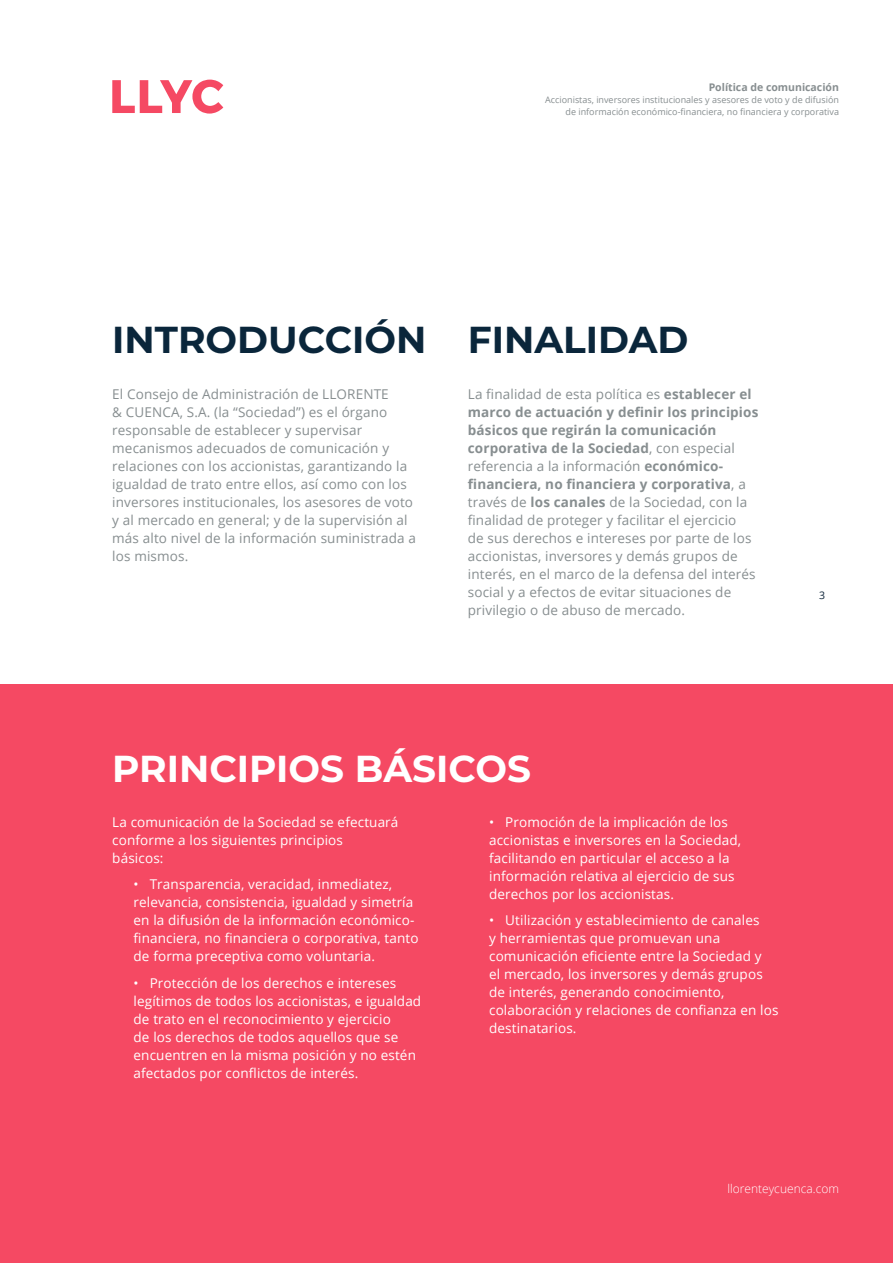
<style>
.page{position:relative;width:893px;height:1263px;background:#fff}
.page>*{position:absolute;margin:0;border:0;box-sizing:border-box;transform-origin:0 0}
.t1{font:700 37.5px "Montserrat";color:#0a263b}
.t2{font:700 37.5px "Montserrat";color:#fff}
.t3{font:13.5px/18px "Open Sans";letter-spacing:.01em;color:#fff}
.t4{font:13.5px/18px "Open Sans";letter-spacing:.01em;color:#878e90}
.t5{font:300 12px "Open Sans";color:#fff}
.t6{font:700 10.5px "Open Sans";color:#878e90}
.t7{font:10.5px "Open Sans";color:#10263a}
.t8{font:9px/12px "Open Sans";color:#878e90;text-align:right}
.s1{font-weight:700}
</style>
<div class="page">
<div style="left:0;top:684px;width:893px;height:579px;background:#f54963"></div>
<svg style="left:112px;top:80px;width:111px;height:34px"></svg>
<p class="t6" style="left:709px;top:79px;width:132px">Política de comunicación</p>
<p class="t8" style="left:545px;top:93px;width:295px">Accionistas, inversores institucionales y asesores de voto y de difusión de información económico-financiera, no financiera y corporativa</p>
<h1 class="t1" style="left:112px;top:312px;width:578px">INTRODUCCIÓN FINALIDAD</h1>
<p class="t4" style="left:112px;top:385px;width:305px">El Consejo de Administración de LLORENTE<br>&amp; CUENCA, S.A. (la “Sociedad”) es el órgano responsable de establecer y supervisar mecanismos adecuados de comunicación y relaciones con los accionistas, garantizando la igualdad de trato entre ellos, así como con los inversores institucionales, los asesores de voto y al mercado en general; y de la supervisión al más alto nivel de la información suministrada a los mismos.</p>
<p class="t4" style="left:468px;top:385px;width:292px">La finalidad de esta política es <span class="s1">establecer el marco de actuación y definir los principios básicos que regirán la comunicación corporativa de la Sociedad</span>, con especial referencia a la información <span class="s1">económico&shy;financiera, no financiera y corporativa</span>, a través de <span class="s1">los canales</span> de la Sociedad, con la finalidad de proteger y facilitar el ejercicio<br>de sus derechos e intereses por parte de los accionistas, inversores y demás grupos de interés, en el marco de la defensa del interés social y a efectos de evitar situaciones de privilegio o de abuso de mercado.</p>
<p class="t7" style="left:819px;top:588px;width:8px">3</p>
<h1 class="t2" style="left:112px;top:742px;width:420px">PRINCIPIOS BÁSICOS</h1>
<p class="t3" style="left:112px;top:812px;width:288px">La comunicación de la Sociedad se efectuará conforme a los siguientes principios<br>básicos:</p>
<p class="t3" style="left:134px;top:875px;width:287px">• Transparencia, veracidad, inmediatez, relevancia, consistencia, igualdad y simetría en la difusión de la información económico&shy;financiera, no financiera o corporativa, tanto de forma preceptiva como voluntaria.</p>
<p class="t3" style="left:134px;top:973px;width:289px">• Protección de los derechos e intereses legítimos de todos los accionistas, e igualdad de trato en el reconocimiento y ejercicio<br>de los derechos de todos aquellos que se encuentren en la misma posición y no estén afectados por conflictos de interés.</p>
<p class="t3" style="left:489px;top:812px;width:253px">• Promoción de la implicación de los accionistas e inversores en la Sociedad, facilitando en particular el acceso a la información relativa al ejercicio de sus derechos por los accionistas.</p>
<p class="t3" style="left:489px;top:911px;width:291px">• Utilización y establecimiento de canales<br>y herramientas que promuevan una comunicación eficiente entre la Sociedad y<br>el mercado, los inversores y demás grupos de interés, generando conocimiento, colaboración y relaciones de confianza en los destinatarios.</p>
<p class="t5" style="left:727px;top:1180px;width:113px">llorenteycuenca.com</p>
</div>
